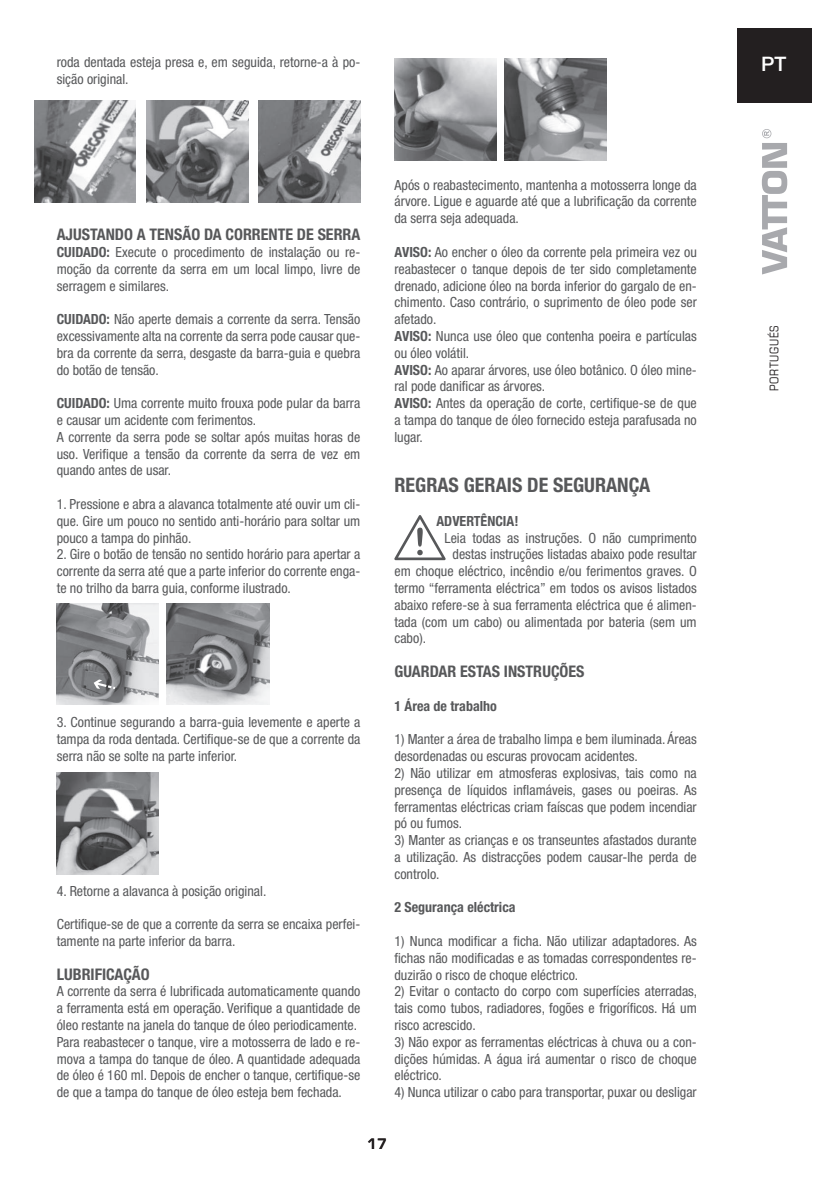
<style>
.page{position:relative;width:840px;height:1191px;background:#fff}
.page>*{position:absolute;margin:0;border:0;box-sizing:border-box;transform-origin:0 0}
.t1{font:700 condensed 20px "Helvetica Neue LT Std";color:#57585a}
.t2{font:500 20px "Helvetica Neue LT Std";color:#fff}
.t3{font:700 condensed 16px "Helvetica Neue LT Std";color:#57585a}
.t4{font:condensed 14px/16.8px "Helvetica Neue LT Std";color:#57585a;text-align:justify}
.t5{font:700 condensed 14px "Helvetica Neue LT Std";color:#57585a}
.t6{font:600 14px "Eurostile LT Std";color:#231f20}
.t7{font:condensed 12px "Eurostile LT Std";letter-spacing:.05em;color:#231f20}
.s1{font-weight:700}
</style>
<div class="page">
<div style="left:737px;top:28px;width:74px;height:74px;background:#231f20"></div>
<svg style="left:761px;top:129px;width:25px;height:145px"></svg>
<img style="left:57px;top:772px;width:101px;height:102px">
<img style="left:34px;top:100px;width:102px;height:102px">
<img style="left:146px;top:100px;width:102px;height:102px">
<img style="left:258px;top:100px;width:102px;height:102px">
<img style="left:57px;top:604px;width:101px;height:100px">
<svg style="left:94px;top:679px;width:21px;height:10px"></svg>
<img style="left:167px;top:604px;width:102px;height:100px">
<img style="left:394px;top:58px;width:102px;height:102px">
<img style="left:504px;top:58px;width:102px;height:102px">
<svg style="left:394px;top:515px;width:51px;height:45px"></svg>
<p class="t4" style="left:57px;top:53px;width:305px">roda dentada esteja presa e, em seguida, retorne-a à po&shy;sição original.</p>
<p class="t3" style="left:57px;top:225px;width:305px">AJUSTANDO A TENSÃO DA CORRENTE DE SERRA</p>
<p class="t4" style="left:57px;top:243px;width:305px"><span class="s1">CUIDADO:</span> Execute o procedimento de instalação ou re&shy;moção da corrente da serra em um local limpo, livre de serragem e similares.</p>
<p class="t4" style="left:57px;top:311px;width:305px"><span class="s1">CUIDADO:</span> Não aperte demais a corrente da serra. Tensão excessivamente alta na corrente da serra pode causar que&shy;bra da corrente da serra, desgaste da barra-guia e quebra do botão de tensão.</p>
<p class="t4" style="left:57px;top:395px;width:305px;text-align:left"><span class="s1">CUIDADO:</span> Uma corrente muito frouxa pode pular da barra e causar um acidente com ferimentos.<br>A corrente da serra pode se soltar após muitas horas de uso. Verifique a tensão da corrente da serra de vez em quando antes de usar.</p>
<p class="t4" style="left:57px;top:495px;width:305px">1. Pressione e abra a alavanca totalmente até ouvir um cli&shy;que. Gire um pouco no sentido anti-horário para soltar um pouco a tampa do pinhão.</p>
<p class="t4" style="left:57px;top:546px;width:305px">2. Gire o botão de tensão no sentido horário para apertar a corrente da serra até que a parte inferior do corrente enga&shy;te no trilho da barra guia, conforme ilustrado.</p>
<p class="t4" style="left:57px;top:714px;width:305px">3. Continue segurando a barra-guia levemente e aperte a tampa da roda dentada. Certifique-se de que a corrente da serra não se solte na parte inferior.</p>
<p class="t4" style="left:57px;top:882px;width:211px">4. Retorne a alavanca à posição original.</p>
<p class="t4" style="left:57px;top:915px;width:305px">Certifique-se de que a corrente da serra se encaixa perfei&shy;tamente na parte inferior da barra.</p>
<p class="t3" style="left:57px;top:964px;width:94px">LUBRIFICAÇÃO</p>
<p class="t4" style="left:57px;top:983px;width:305px;text-align:left">A corrente da serra é lubrificada automaticamente quando a ferramenta está em operação. Verifique a quantidade de óleo restante na janela do tanque de óleo periodicamente.<br>Para reabastecer o tanque, vire a motosserra de lado e re&shy;mova a tampa do tanque de óleo. A quantidade adequada de óleo é 160 ml. Depois de encher o tanque, certifique-se de que a tampa do tanque de óleo esteja bem fechada.</p>
<p class="t4" style="left:394px;top:176px;width:303px">Após o reabastecimento, mantenha a motosserra longe da árvore. Ligue e aguarde até que a lubrificação da corrente da serra seja adequada.</p>
<p class="t4" style="left:394px;top:243px;width:304px;text-align:left"><span class="s1">AVISO:</span> Ao encher o óleo da corrente pela primeira vez ou reabastecer o tanque depois de ter sido completamente drenado, adicione óleo na borda inferior do gargalo de en&shy;chimento. Caso contrário, o suprimento de óleo pode ser afetado.<br><span class="s1">AVISO:</span> Nunca use óleo que contenha poeira e partículas ou óleo volátil.<br><span class="s1">AVISO:</span> Ao aparar árvores, use óleo botânico. O óleo mine&shy;ral pode danificar as árvores.<br><span class="s1">AVISO:</span> Antes da operação de corte, certifique-se de que a tampa do tanque de óleo fornecido esteja parafusada no lugar.</p>
<h1 class="t1" style="left:394px;top:473px;width:257px">REGRAS GERAIS DE SEGURANÇA</h1>
<p class="t5" style="left:436px;top:512px;width:83px">ADVERTÊNCIA!</p>
<p class="t4" style="left:444px;top:529px;width:253px">Leia todas as instruções. O não cumprimento</p>
<p class="t4" style="left:452px;top:546px;width:246px">destas instruções listadas abaixo pode resultar</p>
<p class="t4" style="left:394px;top:563px;width:304px">em choque eléctrico, incêndio e/ou ferimentos graves. O</p>
<p class="t4" style="left:394px;top:579px;width:304px">termo “ferramenta eléctrica” em todos os avisos listados</p>
<p class="t4" style="left:394px;top:596px;width:304px">abaixo refere-se à sua ferramenta eléctrica que é alimen-</p>
<p class="t4" style="left:394px;top:613px;width:303px">tada (com um cabo) ou alimentada por bateria (sem um</p>
<p class="t4" style="left:394px;top:630px;width:33px">cabo).</p>
<p class="t3" style="left:394px;top:661px;width:191px">GUARDAR ESTAS INSTRUÇÕES</p>
<p class="t5" style="left:394px;top:697px;width:104px">1 Área de trabalho</p>
<p class="t4" style="left:394px;top:731px;width:304px">1) Manter a área de trabalho limpa e bem iluminada. Áreas desordenadas ou escuras provocam acidentes.</p>
<p class="t4" style="left:394px;top:764px;width:303px">2) Não utilizar em atmosferas explosivas, tais como na presença de líquidos inflamáveis, gases ou poeiras. As ferramentas eléctricas criam faíscas que podem incendiar pó ou fumos.</p>
<p class="t4" style="left:394px;top:831px;width:304px">3) Manter as crianças e os transeuntes afastados durante a utilização. As distracções podem causar-lhe perda de controlo.</p>
<p class="t5" style="left:394px;top:899px;width:122px">2 Segurança eléctrica</p>
<p class="t4" style="left:394px;top:932px;width:304px">1) Nunca modificar a ficha. Não utilizar adaptadores. As fichas não modificadas e as tomadas correspondentes re&shy;duzirão o risco de choque eléctrico.</p>
<p class="t4" style="left:394px;top:983px;width:304px">2) Evitar o contacto do corpo com superfícies aterradas, tais como tubos, radiadores, fogões e frigoríficos. Há um risco acrescido.</p>
<p class="t4" style="left:394px;top:1033px;width:304px">3) Não expor as ferramentas eléctricas à chuva ou a con&shy;dições húmidas. A água irá aumentar o risco de choque eléctrico.</p>
<p class="t4" style="left:394px;top:1083px;width:303px">4) Nunca utilizar o cabo para transportar, puxar ou desligar</p>
<p class="t6" style="left:367px;top:1135px;width:21px">17</p>
<h1 class="t2" style="left:760px;top:52px;width:27px">PT</h1>
<p class="t7" style="left:766px;top:391px;width:67px;rotate:-90deg">PORTUGUÉS</p>
</div>
